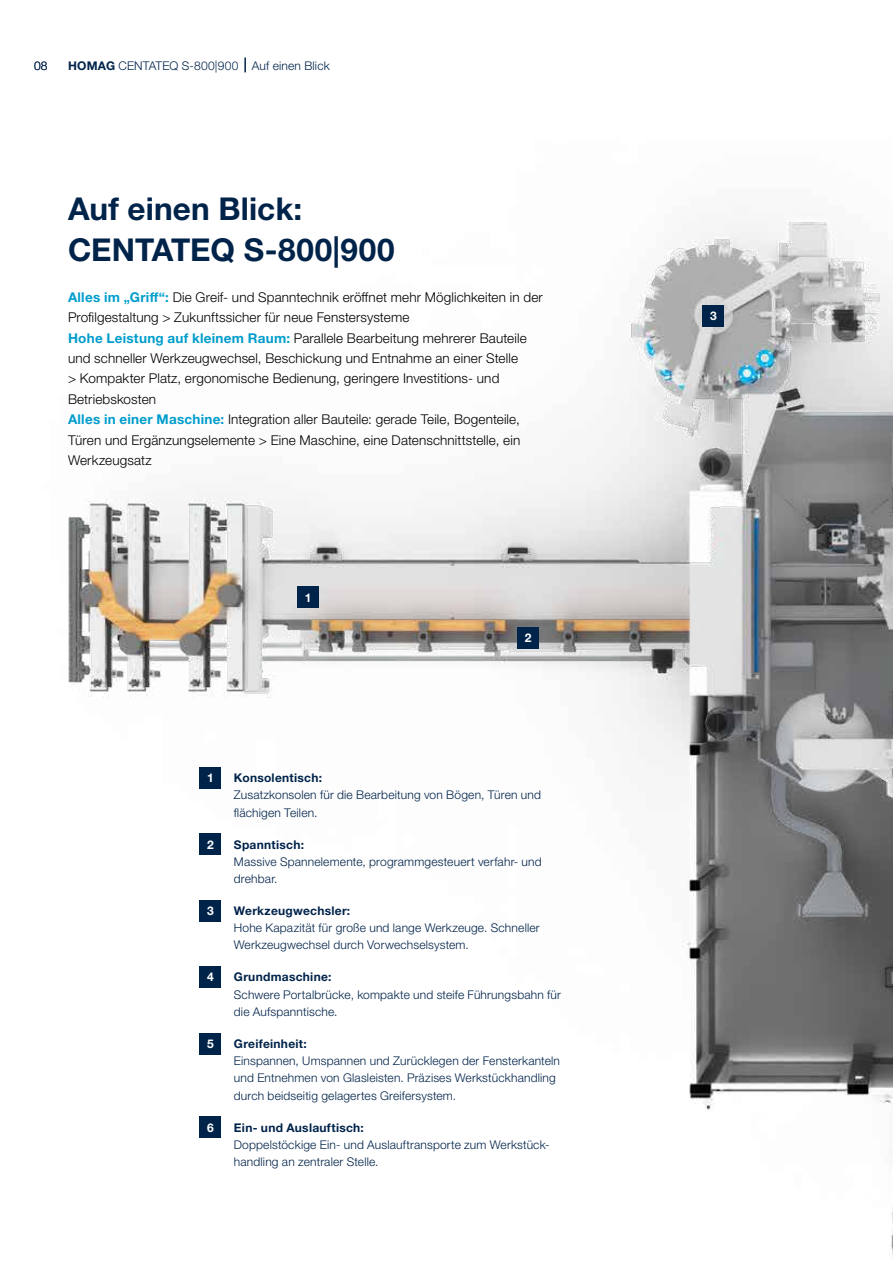
<style>
.page{position:relative;width:893px;height:1263px;background:#fff}
.page>*{position:absolute;margin:0;border:0;box-sizing:border-box;transform-origin:0 0}
.t1{font:700 31.5px/40.8px "Helvetica Neue LTW1 G";color:#00234a}
.t2{font:300 13.5px/20.4px "Helvetica Neue LTW1 G";letter-spacing:.01em;color:#000}
.t3{font:300 12px/17.2px "Helvetica Neue LTW1 G";letter-spacing:.015em;color:#00234a}
.t4{font:700 12px "Helvetica Neue LTW1 G";letter-spacing:.025em;color:#00234a}
.t5{font:700 12px "Helvetica Neue LTW1 G";color:#fff}
.s1{font-weight:700}
.s2{font-weight:700;color:#009dcc}
</style>
<div class="page">
<img style="left:68px;top:222px;width:825px;height:1033px">
<div style="left:200px;top:767px;width:21px;height:21px;background:#00234a"></div>
<div style="left:200px;top:833px;width:21px;height:22px;background:#00234a"></div>
<div style="left:200px;top:900px;width:21px;height:21px;background:#00234a"></div>
<div style="left:200px;top:966px;width:21px;height:22px;background:#00234a"></div>
<div style="left:200px;top:1033px;width:21px;height:21px;background:#00234a"></div>
<div style="left:200px;top:1117px;width:21px;height:21px;background:#00234a"></div>
<svg style="left:244px;top:58px;width:2px;height:14px"></svg>
<div style="left:298px;top:587px;width:21px;height:21px;background:#00234a"></div>
<div style="left:517px;top:627px;width:22px;height:22px;background:#00234a"></div>
<div style="left:703px;top:305px;width:21px;height:21px;background:#00234a"></div>
<p class="t3" style="left:34px;top:57px;width:15px">08</p>
<p class="t3" style="left:68px;top:57px;width:263px"><span class="s1">HOMAG</span> CENTATEQ S-800|900 Auf einen Blick</p>
<h1 class="t1" style="left:68px;top:188px;width:328px">Auf einen Blick:<br>CENTATEQ S-800|900</h1>
<p class="t2" style="left:68px;top:287px;width:476px"><span class="s2">Alles im „Griff“:</span> Die Greif- und Spanntechnik eröffnet mehr Möglichkeiten in der Profilgestaltung &gt; Zukunftssicher für neue Fenstersysteme<br><span class="s2">Hohe Leistung auf kleinem Raum:</span> Parallele Bearbeitung mehrerer Bauteile und schneller Werkzeugwechsel, Beschickung und Entnahme an einer Stelle<br>&gt; Kompakter Platz, ergonomische Bedienung, geringere Investitions- und Betriebskosten<br><span class="s2">Alles in einer Maschine:</span> Integration aller Bauteile: gerade Teile, Bogenteile, Türen und Ergänzungselemente &gt; Eine Maschine, eine Datenschnittstelle, ein Werkzeugsatz</p>
<p class="t5" style="left:305px;top:590px;width:8px">1</p>
<p class="t5" style="left:525px;top:631px;width:8px">2</p>
<p class="t5" style="left:207px;top:770px;width:8px">1</p>
<p class="t4" style="left:234px;top:770px;width:90px">Konsolentisch:</p>
<p class="t3" style="left:234px;top:786px;width:309px">Zusatzkonsolen für die Bearbeitung von Bögen, Türen und flächigen Teilen.</p>
<p class="t5" style="left:207px;top:837px;width:8px">2</p>
<p class="t4" style="left:234px;top:837px;width:72px">Spanntisch:</p>
<p class="t3" style="left:234px;top:853px;width:309px">Massive Spannelemente, programmgesteuert verfahr- und drehbar.</p>
<p class="t5" style="left:207px;top:903px;width:8px">3</p>
<p class="t4" style="left:234px;top:903px;width:118px">Werkzeugwechsler:</p>
<p class="t3" style="left:234px;top:919px;width:307px">Hohe Kapazität für große und lange Werkzeuge. Schneller<br>Werkzeugwechsel durch Vorwechselsystem.</p>
<p class="t5" style="left:207px;top:970px;width:8px">4</p>
<p class="t4" style="left:234px;top:970px;width:99px">Grundmaschine:</p>
<p class="t3" style="left:234px;top:986px;width:329px">Schwere Portalbrücke, kompakte und steife Führungsbahn für die Aufspanntische.</p>
<p class="t5" style="left:207px;top:1036px;width:8px">5</p>
<p class="t4" style="left:234px;top:1036px;width:74px">Greifeinheit:</p>
<p class="t3" style="left:234px;top:1052px;width:328px">Einspannen, Umspannen und Zurücklegen der Fensterkanteln und Entnehmen von Glasleisten. Präzises Werkstückhandling durch beidseitig gelagertes Greifersystem.</p>
<p class="t5" style="left:207px;top:1120px;width:8px">6</p>
<p class="t4" style="left:234px;top:1120px;width:132px">Ein- und Auslauftisch:</p>
<p class="t3" style="left:234px;top:1136px;width:316px">Doppelstöckige Ein- und Auslauftransporte zum Werkstück&shy;handling an zentraler Stelle.</p>
<p class="t5" style="left:710px;top:308px;width:8px">3</p>
</div>
